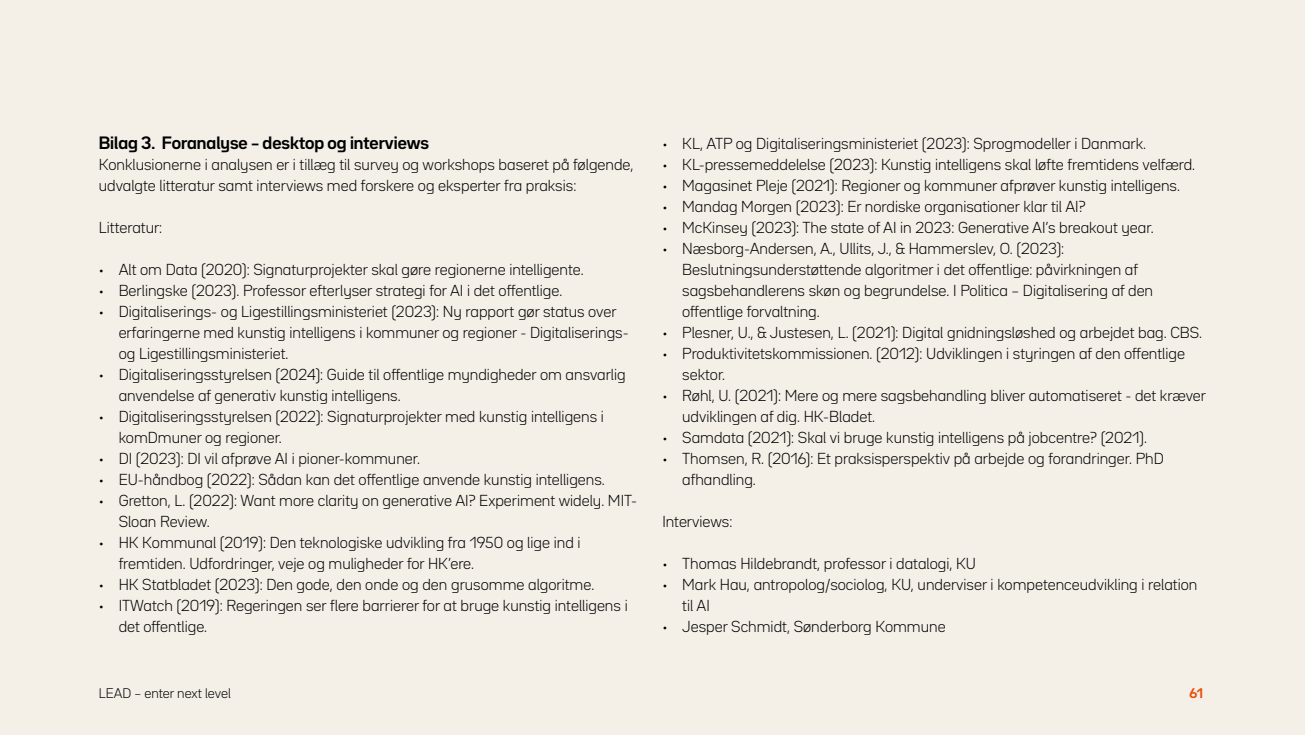
<style>
.page{position:relative;width:1305px;height:735px;background:#fff}
.page>*{position:absolute;margin:0;border:0;box-sizing:border-box;transform-origin:0 0}
.t1{font:700 15.75px "Bw Seido Raw";color:#000}
.t2{font:300 14px/21px "Bw Seido Raw";color:#000}
.t3{font:300 12.25px "Bw Seido Raw";color:#000}
.t4{font:700 12.25px "Bw Seido Raw";color:#e94d0a}
</style>
<div class="page">
<div style="left:0;top:0;width:1305px;height:734px;background:#f4f0e8"></div>
<p class="t1" style="left:99px;top:132px;width:332px">Bilag 3. Foranalyse – desktop og interviews</p>
<p class="t2" style="left:99px;top:153px;width:536px">Konklusionerne i analysen er i tillæg til survey og workshops baseret på følgende, udvalgte litteratur samt interviews med forskere og eksperter fra praksis:</p>
<p class="t2" style="left:99px;top:216px;width:65px">Litteratur:</p>
<p class="t2" style="left:99px;top:258px;width:486px">• Alt om Data (2020): Signaturprojekter skal gøre regionerne intelligente.</p>
<p class="t2" style="left:99px;top:279px;width:465px">• Berlingske (2023). Professor efterlyser strategi for AI i det offentlige.</p>
<p class="t2" style="left:119px;top:300px;width:511px;text-indent:-20px">• Digitaliserings- og Ligestillingsministeriet (2023): Ny rapport gør status over erfaringerne med kunstig intelligens i kommuner og regioner - Digitaliserings&shy;og Ligestillingsministeriet.</p>
<p class="t2" style="left:119px;top:363px;width:508px;text-indent:-20px">• Digitaliseringsstyrelsen (2024): Guide til offentlige myndigheder om ansvarlig anvendelse af generativ kunstig intelligens.</p>
<p class="t2" style="left:119px;top:405px;width:487px;text-indent:-20px">• Digitaliseringsstyrelsen (2022): Signaturprojekter med kunstig intelligens i komDmuner og regioner.</p>
<p class="t2" style="left:99px;top:447px;width:323px">• DI (2023): DI vil afprøve AI i pioner-kommuner.</p>
<p class="t2" style="left:99px;top:468px;width:507px">• EU-håndbog (2022): Sådan kan det offentlige anvende kunstig intelligens.</p>
<p class="t2" style="left:119px;top:489px;width:520px;text-indent:-20px">• Gretton, L. (2022): Want more clarity on generative AI? Experiment widely. MIT-<br>Sloan Review.</p>
<p class="t2" style="left:119px;top:531px;width:463px;text-indent:-20px">• HK Kommunal (2019): Den teknologiske udvikling fra 1950 og lige ind i fremtiden. Udfordringer, veje og muligheder for HK’ere.</p>
<p class="t2" style="left:99px;top:573px;width:497px">• HK Statbladet (2023): Den gode, den onde og den grusomme algoritme.</p>
<p class="t2" style="left:119px;top:594px;width:510px;text-indent:-20px">• ITWatch (2019): Regeringen ser flere barrierer for at bruge kunstig intelligens i det offentlige.</p>
<p class="t2" style="left:662px;top:132px;width:485px">• KL, ATP og Digitaliseringsministeriet (2023): Sprogmodeller i Danmark.</p>
<p class="t2" style="left:662px;top:153px;width:534px">• KL-pressemeddelelse (2023): Kunstig intelligens skal løfte fremtidens velfærd.</p>
<p class="t2" style="left:662px;top:174px;width:519px">• Magasinet Pleje (2021): Regioner og kommuner afprøver kunstig intelligens.</p>
<p class="t2" style="left:662px;top:195px;width:425px">• Mandag Morgen (2023): Er nordiske organisationer klar til AI?</p>
<p class="t2" style="left:662px;top:216px;width:493px">• McKinsey (2023): The state of AI in 2023: Generative AI’s breakout year.</p>
<p class="t2" style="left:682px;top:237px;width:472px;text-indent:-20px">• Næsborg-Andersen, A., Ullits, J., &amp; Hammerslev, O. (2023):<br>Beslutningsunderstøttende algoritmer i det offentlige: påvirkningen af sagsbehandlerens skøn og begrundelse. I Politica – Digitalisering af den offentlige forvaltning.</p>
<p class="t2" style="left:662px;top:321px;width:541px">• Plesner, U., &amp; Justesen, L. (2021): Digital gnidningsløshed og arbejdet bag. CBS.</p>
<p class="t2" style="left:682px;top:342px;width:504px;text-indent:-20px">• Produktivitetskommissionen. (2012): Udviklingen i styringen af den offentlige sektor.</p>
<p class="t2" style="left:682px;top:384px;width:525px;text-indent:-20px">• Røhl, U. (2021): Mere og mere sagsbehandling bliver automatiseret - det kræver udviklingen af dig. HK-Bladet.</p>
<p class="t2" style="left:662px;top:426px;width:486px">• Samdata (2021): Skal vi bruge kunstig intelligens på jobcentre? (2021).</p>
<p class="t2" style="left:682px;top:447px;width:483px;text-indent:-20px">• Thomsen, R. (2016): Et praksisperspektiv på arbejde og forandringer. PhD afhandling.</p>
<p class="t2" style="left:662px;top:510px;width:71px">Interviews:</p>
<p class="t2" style="left:662px;top:552px;width:315px">• Thomas Hildebrandt, professor i datalogi, KU</p>
<p class="t2" style="left:682px;top:573px;width:517px;text-indent:-20px">• Mark Hau, antropolog/sociolog, KU, underviser i kompetenceudvikling i relation til AI</p>
<p class="t2" style="left:662px;top:615px;width:285px">• Jesper Schmidt, Sønderborg Kommune</p>
<p class="t3" style="left:99px;top:684px;width:134px">LEAD – enter next level</p>
<p class="t4" style="left:1189px;top:684px;width:15px">61</p>
</div>
